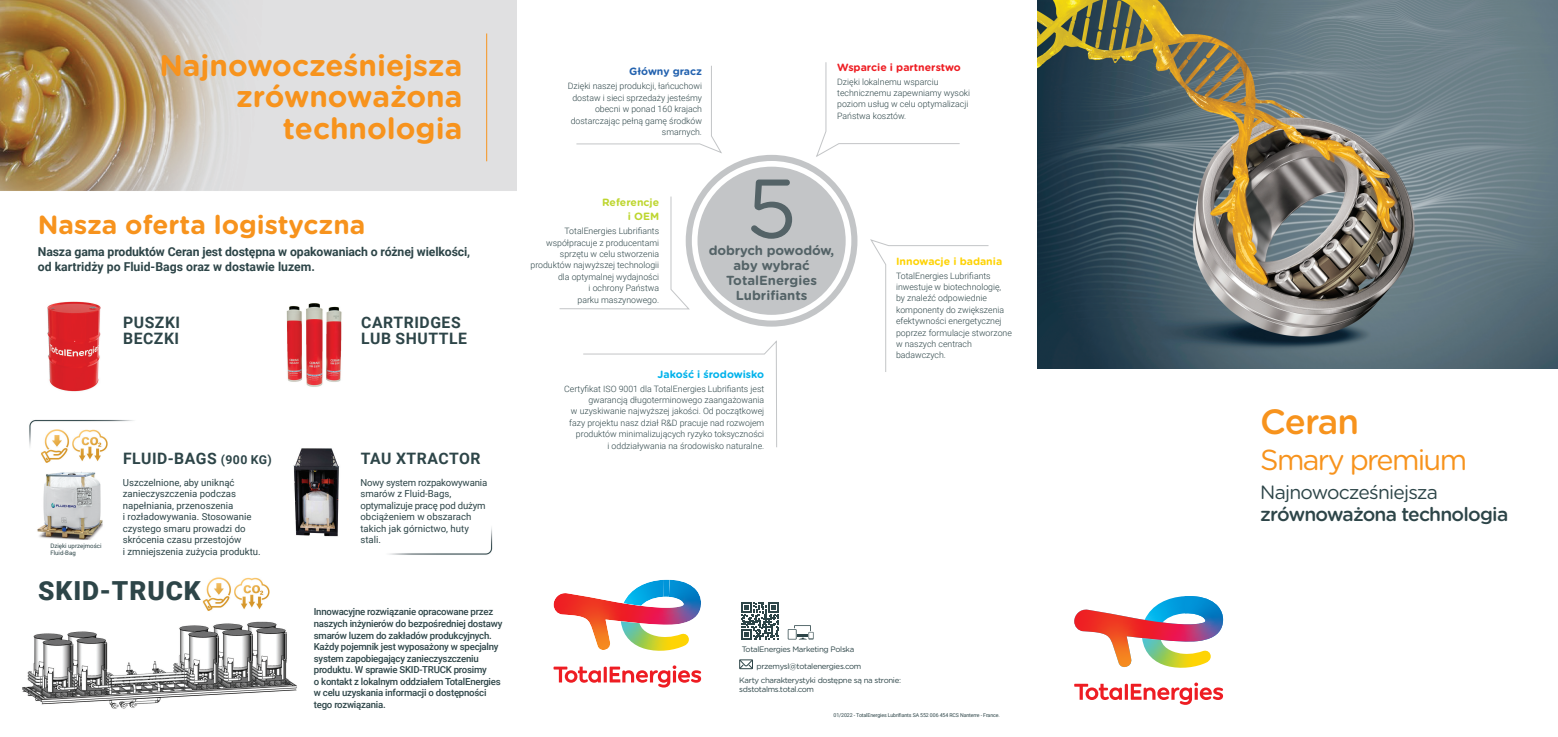
<style>
.page{position:relative;width:1558px;height:737px;background:#fff}
.page>*{position:absolute;margin:0;border:0;box-sizing:border-box;transform-origin:0 0}
.t1{font:83.12px "Gotham Rounded";color:#546367}
.t2{font:500 35px "Gotham Rounded";letter-spacing:-.03em;color:#f7931d}
.t3{font:700 29.75px/31.5px "Gotham Rounded";color:#f7931d;text-align:right}
.t4{font:28.88px "Gotham Rounded";letter-spacing:-.06em;color:#f7931d}
.t5{font:700 26.25px "Gotham Rounded";color:#f7931d}
.t6{font:900 26.25px "Roboto";letter-spacing:.035em;color:#2d4548}
.t7{font:500 19.25px "Gotham Rounded";letter-spacing:-.04em;color:#2d4548}
.t8{font:19.25px "Gotham Rounded";letter-spacing:-.04em;color:#2d4548}
.t9{font:700 15.75px/15.8px "Roboto";letter-spacing:.035em;color:#2d4548}
.t10{font:700 13.12px/14.9px "Gotham Rounded";color:#546367;text-align:center}
.t11{font:700 12.25px/14.7px "Roboto";letter-spacing:-.01em;color:#2d4548}
.t12{font:700 10.5px "Gotham Rounded";color:#ee1d23}
.t13{font:700 10.5px "Gotham Rounded";color:#fed304}
.t14{font:700 10.5px "Gotham Rounded";color:#00b2eb}
.t15{font:700 10.5px/14.5px "Gotham Rounded";color:#bed630;text-align:right}
.t16{font:700 10.5px "Gotham Rounded";color:#2362af}
.t17{font:500 9.62px/11.5px "Roboto";letter-spacing:-.025em;color:#2d4548}
.t18{font:9.62px/11.5px "Roboto";color:#2d4548}
.t19{font:300 8.75px/11.4px "Roboto";color:#2d4548;text-align:right}
.t20{font:7.88px/13.6px "Gotham Rounded";letter-spacing:-.04em;color:#2d4548}
.t21{font:6.12px/7.4px "Roboto";color:#2d4548}
.t22{font:5.25px "Roboto";letter-spacing:-.02em;color:#2d4548}
.s1{font-size:12.25px}
</style>
<div class="page">
<img style="left:1037px;top:0;width:521px;height:368px">
<svg style="left:1074px;top:682px;width:149px;height:23px"></svg>
<svg style="left:1074px;top:596px;width:149px;height:72px"></svg>
<svg style="left:553px;top:665px;width:148px;height:22px"></svg>
<svg style="left:553px;top:579px;width:148px;height:72px"></svg>
<img style="left:623px;top:579px;width:47px;height:27px">
<svg style="left:559px;top:62px;width:430px;height:386px"></svg>
<img style="left:0;top:0;width:516px;height:709px">
<hr style="left:486px;top:33px;width:1px;height:128px;background:#f7931d">
<svg style="left:741px;top:661px;width:10px;height:6px"></svg>
<div style="left:739px;top:659px;width:14px;height:10px;border:1px solid #2d4548"></div>
<svg style="left:788px;top:625px;width:25px;height:14px"></svg>
<svg style="left:741px;top:602px;width:38px;height:37px"></svg>
<h3 class="t3" style="left:159px;top:51px;width:304px">Najnowocześniejsza zrównoważona technologia</h3>
<h3 class="t5" style="left:38px;top:215px;width:329px">Nasza oferta logistyczna</h3>
<h3 class="t11" style="left:38px;top:245px;width:434px">Nasza gama produktów Ceran jest dostępna w opakowaniach o różnej wielkości, od kartridży po Fluid-Bags oraz w dostawie luzem.</h3>
<h3 class="t9" style="left:123px;top:314px;width:59px">PUSZKI<br>BECZKI</h3>
<h3 class="t9" style="left:361px;top:314px;width:107px">CARTRIDGES<br>LUB SHUTTLE</h3>
<p class="t21" style="left:50px;top:542px;width:53px">Dzięki uprzejmości<br>Fluid-Bag</p>
<h3 class="t9" style="left:123px;top:451px;width:150px">FLUID-BAGS <span class="s1">(900 KG)</span></h3>
<p class="t18" style="left:123px;top:476px;width:139px">Uszczelnione, aby uniknąć zanieczyszczenia podczas napełniania, przenoszenia<br>i rozładowywania. Stosowanie czystego smaru prowadzi do skrócenia czasu przestojów<br>i zmniejszenia zużycia produktu.</p>
<h3 class="t9" style="left:361px;top:451px;width:121px">TAU XTRACTOR</h3>
<p class="t18" style="left:360px;top:476px;width:128px">Nowy system rozpakowywania smarów z Fluid-Bags, optymalizuje pracę pod dużym obciążeniem w obszarach takich jak górnictwo, huty stali.</p>
<h3 class="t6" style="left:38px;top:576px;width:164px">SKID-TRUCK</h3>
<p class="t17" style="left:314px;top:606px;width:190px">Innowacyjne rozwiązanie opracowane przez naszych inżynierów do bezpośredniej dostawy smarów luzem do zakładów produkcyjnych.<br>Każdy pojemnik jest wyposażony w specjalny system zapobiegający zanieczyszczeniu produktu. W sprawie SKID-TRUCK prosimy<br>o kontakt z lokalnym oddziałem TotalEnergies w celu uzyskania informacji o dostępności tego rozwiązania.</p>
<p class="t16" style="left:629px;top:68px;width:74px">Główny gracz</p>
<p class="t19" style="left:568px;top:81px;width:136px">Dzięki naszej produkcji, łańcuchowi dostaw i sieci sprzedaży jesteśmy obecni w ponad 160 krajach dostarczając pełną gamę środków smarnych.</p>
<p class="t12" style="left:837px;top:63px;width:125px">Wsparcie i partnerstwo</p>
<p class="t19" style="left:837px;top:76px;width:134px;text-align:left">Dzięki lokalnemu wsparciu technicznemu zapewniamy wysoki poziom usług w celu optymalizacji<br>Państwa kosztów.</p>
<p class="t15" style="left:602px;top:196px;width:59px">Referencje i OEM</p>
<p class="t19" style="left:530px;top:226px;width:130px">TotalEnergies Lubrifiants współpracuje z producentami sprzętu w celu stworzenia produktów najwyższej technologii dla optymalnej wydajności<br>i ochrony Państwa<br>parku maszynowego.</p>
<h1 class="t1" style="left:746px;top:176px;width:52px">5</h1>
<h3 class="t10" style="left:709px;top:244px;width:127px">dobrych powodów, aby wybrać<br>TotalEnergies<br>Lubrifiants</h3>
<p class="t14" style="left:657px;top:370px;width:108px">Jakość i środowisko</p>
<p class="t19" style="left:564px;top:383px;width:202px">Certyfikat ISO 9001 dla TotalEnergies Lubrifiants jest gwarancją długoterminowego zaangażowania<br>w uzyskiwanie najwyższej jakości. Od początkowej fazy projektu nasz dział R&amp;D pracuje nad rozwojem produktów minimalizujących ryzyko toksyczności<br>i oddziaływania na środowisko naturalne.</p>
<p class="t13" style="left:896px;top:257px;width:108px">Innowacje i badania</p>
<p class="t19" style="left:896px;top:270px;width:117px;text-align:left">TotalEnergies Lubrifiants inwestuje w biotechnologię, by znaleźć odpowiednie komponenty do zwiększenia efektywności energetycznej poprzez formulacje stworzone w naszych centrach badawczych.</p>
<p class="t20" style="left:742px;top:643px;width:114px">TotalEnergies Marketing Polska</p>
<p class="t20" style="left:739px;top:660px;width:163px;text-indent:17px">przemysl@totalenergies.com<br>Karty charakterystyki dostępne są na stronie:</p>
<p class="t20" style="left:739px;top:682px;width:76px">sdstotalms.total.com</p>
<p class="t22" style="left:833px;top:712px;width:168px">01/2022 - TotalEnergies Lubrifiants SA 552 006 454 RCS Nanterre - France.</p>
<h2 class="t2" style="left:1260px;top:408px;width:100px">Ceran</h2>
<h3 class="t4" style="left:1260px;top:449px;width:208px">Smary premium</h3>
<h3 class="t8" style="left:1260px;top:485px;width:179px">Najnowocześniejsza</h3>
<h3 class="t7" style="left:1260px;top:507px;width:249px">zrównoważona technologia</h3>
</div>
